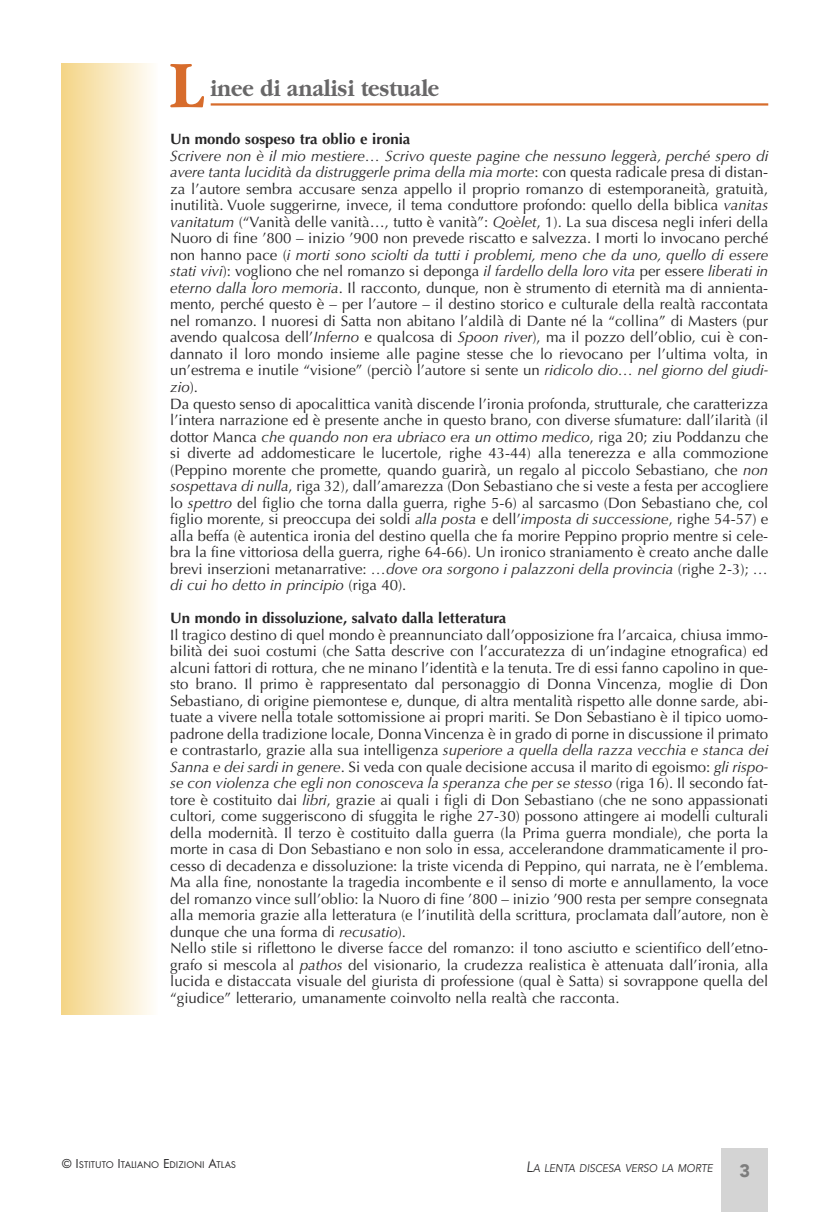
<style>
.page{position:relative;width:830px;height:1212px;background:#fff}
.page>*{position:absolute;margin:0;border:0;box-sizing:border-box;transform-origin:0 0}
.t1{font:700 69.15px "Garamond";color:#d76c2c;scale:.9 1}
.t2{font:700 24px "Garamond";color:#686768;scale:.9 1}
.t3{font:900 18px "Avenir";color:#7d7d7d}
.t4{font:15px/16.5px "Optima";color:#272627}
.t5{font:700 15px "Optima";color:#272627}
.t6{font:italic 11.25px "Avenir";color:#272627;scale:.9 1}
.t7{font:10.2px "Futura T";color:#272627}
.s1{font-style:italic}
.s2{font-size:13.5px}
.s3{font-size:15px}
</style>
<div class="page">
<div style="left:721px;top:1148px;width:46px;height:64px;background:#d4d4d4"></div>
<hr style="left:210px;top:103px;width:557px;height:3px;background:#d76c2c">
<div style="left:62px;top:64px;width:95px;height:950px;background:linear-gradient(to right,#f4d587,#fffdfb)"></div>
<h1 class="t1" style="left:170px;top:43px;width:39px">L</h1>
<h2 class="t2" style="left:210px;top:73px;width:256px">inee di analisi testuale</h2>
<p class="t5" style="left:170px;top:133px;width:241px">Un mondo sospeso tra oblio e ironia</p>
<p class="t4" style="left:170px;top:149px;width:599px"><span class="s1">Scrivere non è il mio mestiere… Scrivo queste pagine che nessuno leggerà, perché spero di avere tanta lucidità da distruggerle prima della mia morte</span>: con questa radicale presa di distan&shy;za l’autore sembra accusare senza appello il proprio romanzo di estemporaneità, gratuità, inutilità. Vuole suggerirne, invece, il tema conduttore profondo: quello della biblica <span class="s1">vanitas vanitatum</span> (“Vanità delle vanità…, tutto è vanità”: <span class="s1">Qoèlet</span>, 1). La sua discesa negli inferi della Nuoro di fine ’800 – inizio ’900 non prevede riscatto e salvezza. I morti lo invocano perché non hanno pace (<span class="s1">i morti sono sciolti da tutti i problemi, meno che da uno, quello di essere stati vivi</span>): vogliono che nel romanzo si deponga <span class="s1">il fardello della loro vita</span> per essere <span class="s1">liberati in eterno dalla loro memoria</span>. Il racconto, dunque, non è strumento di eternità ma di annienta&shy;mento, perché questo è – per l’autore – il destino storico e culturale della realtà raccontata nel romanzo. I nuoresi di Satta non abitano l’aldilà di Dante né la “collina” di Masters (pur avendo qualcosa dell’<span class="s1">Inferno</span> e qualcosa di <span class="s1">Spoon river</span>), ma il pozzo dell’oblio, cui è con&shy;dannato il loro mondo insieme alle pagine stesse che lo rievocano per l’ultima volta, in un’estrema e inutile “visione” (perciò l’autore si sente un <span class="s1">ridicolo dio… nel giorno del giudi&shy;zio</span>).<br>Da questo senso di apocalittica vanità discende l’ironia profonda, strutturale, che caratterizza l’intera narrazione ed è presente anche in questo brano, con diverse sfumature: dall’ilarità (il dottor Manca <span class="s1">che quando non era ubriaco era un ottimo medico</span>, riga 20; ziu Poddanzu che si diverte ad addomesticare le lucertole, righe 43-44) alla tenerezza e alla commozione (Peppino morente che promette, quando guarirà, un regalo al piccolo Sebastiano, che <span class="s1">non sospettava di nulla</span>, riga 32), dall’amarezza (Don Sebastiano che si veste a festa per accogliere lo <span class="s1">spettro</span> del figlio che torna dalla guerra, righe 5-6) al sarcasmo (Don Sebastiano che, col figlio morente, si preoccupa dei soldi <span class="s1">alla posta</span> e dell’<span class="s1">imposta di successione</span>, righe 54-57) e alla beffa (è autentica ironia del destino quella che fa morire Peppino proprio mentre si cele&shy;bra la fine vittoriosa della guerra, righe 64-66). Un ironico straniamento è creato anche dalle brevi inserzioni metanarrative: <span class="s1">…dove ora sorgono i palazzoni della provincia</span> (righe 2-3); <span class="s1">… di cui ho detto in principio</span> (riga 40).</p>
<p class="t5" style="left:170px;top:612px;width:337px">Un mondo in dissoluzione, salvato dalla letteratura</p>
<p class="t4" style="left:170px;top:628px;width:599px">Il tragico destino di quel mondo è preannunciato dall’opposizione fra l’arcaica, chiusa immo&shy;bilità dei suoi costumi (che Satta descrive con l’accuratezza di un’indagine etnografica) ed alcuni fattori di rottura, che ne minano l’identità e la tenuta. Tre di essi fanno capolino in que&shy;sto brano. Il primo è rappresentato dal personaggio di Donna Vincenza, moglie di Don Sebastiano, di origine piemontese e, dunque, di altra mentalità rispetto alle donne sarde, abi&shy;tuate a vivere nella totale sottomissione ai propri mariti. Se Don Sebastiano è il tipico uomo&shy;padrone della tradizione locale, DonnaVincenza è in grado di porne in discussione il primato e contrastarlo, grazie alla sua intelligenza <span class="s1">superiore a quella della razza vecchia e stanca dei Sanna e dei sardi in genere</span>. Si veda con quale decisione accusa il marito di egoismo: <span class="s1">gli rispo&shy;se con violenza che egli non conosceva la speranza che per se stesso</span> (riga 16). Il secondo fat&shy;tore è costituito dai <span class="s1">libri</span>, grazie ai quali i figli di Don Sebastiano (che ne sono appassionati cultori, come suggeriscono di sfuggita le righe 27-30) possono attingere ai modelli culturali della modernità. Il terzo è costituito dalla guerra (la Prima guerra mondiale), che porta la morte in casa di Don Sebastiano e non solo in essa, accelerandone drammaticamente il pro&shy;cesso di decadenza e dissoluzione: la triste vicenda di Peppino, qui narrata, ne è l’emblema.<br>Ma alla fine, nonostante la tragedia incombente e il senso di morte e annullamento, la voce del romanzo vince sull’oblio: la Nuoro di fine ’800 – inizio ’900 resta per sempre consegnata alla memoria grazie alla letteratura (e l’inutilità della scrittura, proclamata dall’autore, non è dunque che una forma di <span class="s1">recusatio</span>).<br>Nello stile si riflettono le diverse facce del romanzo: il tono asciutto e scientifico dell’etno&shy;grafo si mescola al <span class="s1">pathos</span> del visionario, la crudezza realistica è attenuata dall’ironia, alla lucida e distaccata visuale del giurista di professione (qual è Satta) si sovrappone quella del “giudice” letterario, umanamente coinvolto nella realtà che racconta.</p>
<p class="t7" style="left:62px;top:1158px;width:176px"><span class="s2">© I</span>STITUTO <span class="s2">I</span>TALIANO <span class="s2">E</span>DIZIONI <span class="s2">A</span>TLAS</p>
<p class="t6" style="left:526px;top:1160px;width:209px"><span class="s3">L</span>A LENTA DISCESA VERSO LA MORTE</p>
<p class="t3" style="left:739px;top:1159px;width:12px">3</p>
</div>
